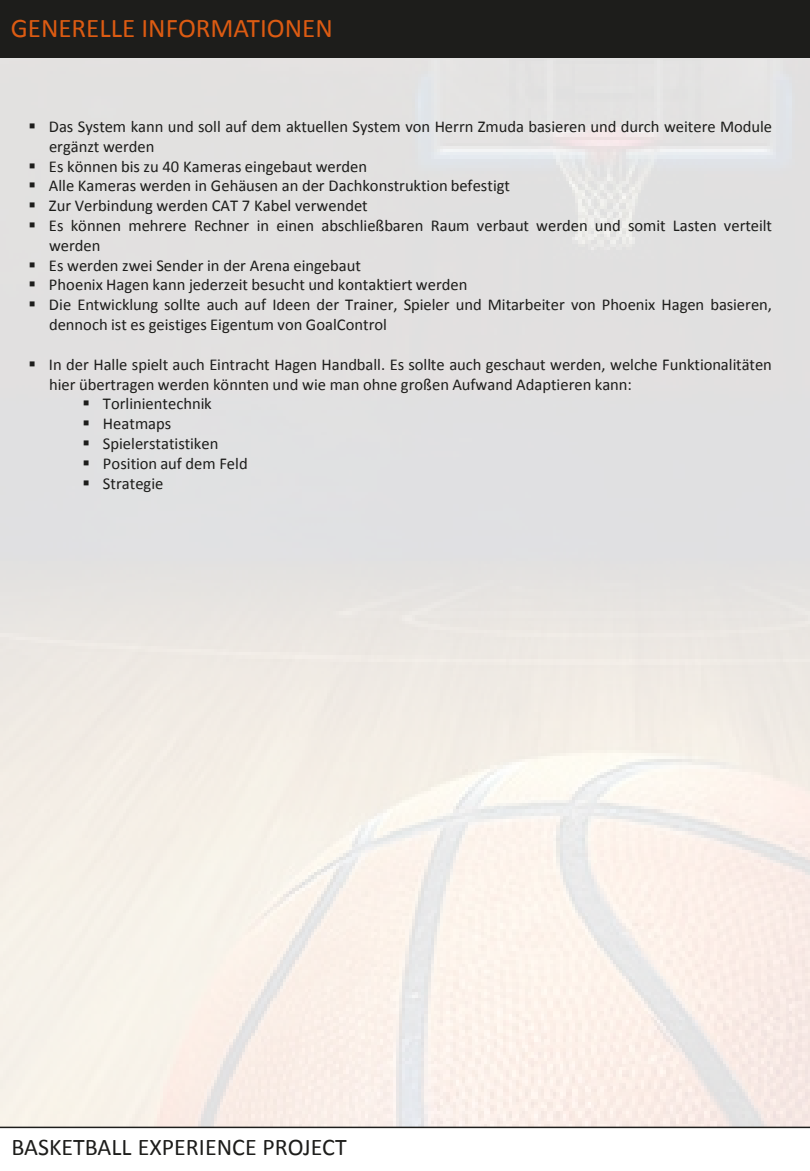
<style>
.page{position:relative;width:810px;height:1171px;background:#fff}
.page>*{position:absolute;margin:0;border:0;box-sizing:border-box;transform-origin:0 0}
.t1{font:27px "Calibri";color:#dc5b12}
.t2{font:24px "Calibri";color:#1d1d1b}
.t3{font:16.5px/19.8px "Calibri";color:#1d1d1b}
</style>
<div class="page">
<div style="left:0;top:0;width:810px;height:58px;background:#1d1d1b"></div>
<div style="left:0;top:58px;width:810px;height:1068px;background:#fff;opacity:.88"></div>
<hr style="left:0;top:1126px;width:810px;height:1px;background:#1d1d1b">
<h1 class="t1" style="left:11px;top:9px;width:323px">GENERELLE INFORMATIONEN</h1>
<p class="t3" style="left:49px;top:116px;width:725px;text-indent:-20px">▪ Das System kann und soll auf dem aktuellen System von Herrn Zmuda basieren und durch weitere Module ergänzt werden</p>
<p class="t3" style="left:29px;top:156px;width:340px">▪ Es können bis zu 40 Kameras eingebaut werden</p>
<p class="t3" style="left:29px;top:175px;width:483px">▪ Alle Kameras werden in Gehäusen an der Dachkonstruktion befestigt</p>
<p class="t3" style="left:29px;top:195px;width:341px">▪ Zur Verbindung werden CAT 7 Kabel verwendet</p>
<p class="t3" style="left:49px;top:215px;width:725px;text-indent:-20px">▪ Es können mehrere Rechner in einen abschließbaren Raum verbaut werden und somit Lasten verteilt werden</p>
<p class="t3" style="left:29px;top:255px;width:334px">▪ Es werden zwei Sender in der Arena eingebaut</p>
<p class="t3" style="left:29px;top:274px;width:440px">▪ Phoenix Hagen kann jederzeit besucht und kontaktiert werden</p>
<p class="t3" style="left:49px;top:294px;width:724px;text-indent:-20px">▪ Die Entwicklung sollte auch auf Ideen der Trainer, Spieler und Mitarbeiter von Phoenix Hagen basieren, dennoch ist es geistiges Eigentum von GoalControl</p>
<p class="t3" style="left:49px;top:354px;width:724px;text-indent:-20px">▪ In der Halle spielt auch Eintracht Hagen Handball. Es sollte auch geschaut werden, welche Funktionalitäten hier übertragen werden könnten und wie man ohne großen Aufwand Adaptieren kann:</p>
<p class="t3" style="left:83px;top:393px;width:131px">▪ Torlinientechnik</p>
<p class="t3" style="left:83px;top:413px;width:90px">▪ Heatmaps</p>
<p class="t3" style="left:83px;top:433px;width:137px">▪ Spielerstatistiken</p>
<p class="t3" style="left:83px;top:453px;width:167px">▪ Position auf dem Feld</p>
<p class="t3" style="left:83px;top:472px;width:82px">▪ Strategie</p>
<h2 class="t2" style="left:11px;top:1129px;width:337px">BASKETBALL EXPERIENCE PROJECT</h2>
</div>
